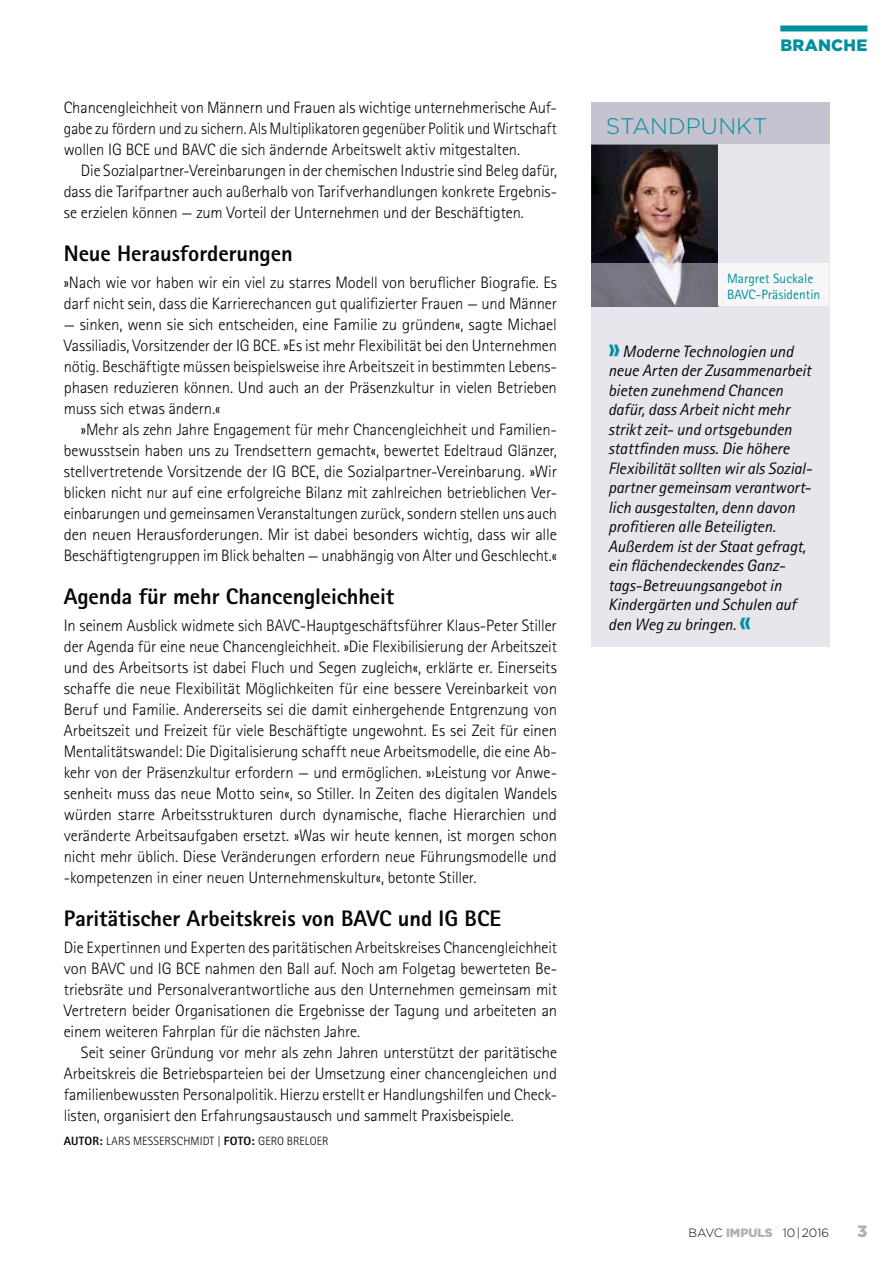
<style>
.page{position:relative;width:893px;height:1263px;background:#fff}
.page>*{position:absolute;margin:0;border:0;box-sizing:border-box;transform-origin:0 0}
.t1{font:800 22.5px "Rotis Sans Serif Std";letter-spacing:-.005em;color:#030806}
.t2{font:300 22.5px "Gotham";letter-spacing:.005em;color:#00909d}
.t3{font:300 16.5px/21px "Rotis Sans Serif Std";letter-spacing:-.005em;color:#030806;text-align:justify}
.t4{font:italic 16.5px/19.5px "Rotis Sans Serif Std";letter-spacing:-.005em;color:#030806}
.t5{font:900 16.5px "Gotham";letter-spacing:.02em;color:#00909d}
.t6{font:900 16.5px "Gotham";color:#b0b0b1}
.t7{font:13.5px/16.5px "Rotis Sans Serif Std";color:#00909d}
.t8{font:300 12px "Rotis Sans Serif Std";letter-spacing:.005em;color:#030806}
.t9{font:300 12px "Gotham";color:#030806}
.s1{font-weight:800}
.s2{font-weight:800;font-style:normal;font-size:30px;color:#00909d}
.s3{font-weight:900;color:#b0b0b1}
</style>
<div class="page">
<div style="left:780px;top:25px;width:87px;height:6px;background:#00909d"></div>
<div style="left:591px;top:138px;width:238px;height:509px;background:#e7e6ec"></div>
<div style="left:591px;top:102px;width:238px;height:43px;background:#c5c3cf"></div>
<img style="left:591px;top:145px;width:128px;height:119px">
<img style="left:591px;top:264px;width:128px;height:42px">
<div style="left:719px;top:264px;width:110px;height:42px;background:#f7f7f7"></div>
<p class="t3" style="left:64px;top:99px;width:495px">Chancengleichheit von Männern und Frauen als wichtige unternehmerische Auf&shy;gabe zu fördern und zu sichern. Als Multiplikatoren gegenüber Politik und Wirtschaft wollen IG BCE und BAVC die sich ändernde Arbeitswelt aktiv mitgestalten.</p>
<p class="t3" style="left:64px;top:162px;width:495px;text-indent:17px">Die Sozialpartner-Vereinbarungen in der chemischen Industrie sind Beleg dafür, dass die Tarifpartner auch außerhalb von Tarifverhandlungen konkrete Ergebnis&shy;se erzielen können — zum Vorteil der Unternehmen und der Beschäftigten.</p>
<h1 class="t1" style="left:64px;top:245px;width:231px">Neue Herausforderungen</h1>
<p class="t3" style="left:64px;top:274px;width:495px">»Nach wie vor haben wir ein viel zu starres Modell von beruflicher Biografie. Es darf nicht sein, dass die Karrierechancen gut qualifizierter Frauen — und Männer</p>
<p class="t3" style="left:64px;top:316px;width:495px">— sinken, wenn sie sich entscheiden, eine Familie zu gründen«, sagte Michael Vassiliadis, Vorsitzender der IG BCE. »Es ist mehr Flexibilität bei den Unternehmen nötig. Beschäftigte müssen beispielsweise ihre Arbeitszeit in bestimmten Lebens&shy;phasen reduzieren können. Und auch an der Präsenzkultur in vielen Betrieben muss sich etwas ändern.«</p>
<p class="t3" style="left:64px;top:421px;width:495px;text-indent:17px">»Mehr als zehn Jahre Engagement für mehr Chancengleichheit und Familien&shy;bewusstsein haben uns zu Trendsettern gemacht«, bewertet Edeltraud Glänzer, stellvertretende Vorsitzende der IG BCE, die Sozialpartner-Vereinbarung. »Wir blicken nicht nur auf eine erfolgreiche Bilanz mit zahlreichen betrieblichen Ver&shy;einbarungen und gemeinsamen Veranstaltungen zurück, sondern stellen uns auch den neuen Herausforderungen. Mir ist dabei besonders wichtig, dass wir alle Beschäftigtengruppen im Blick behalten — unabhängig von Alter und Geschlecht.«</p>
<h1 class="t1" style="left:64px;top:588px;width:332px">Agenda für mehr Chancengleichheit</h1>
<p class="t3" style="left:64px;top:617px;width:495px">In seinem Ausblick widmete sich BAVC-Hauptgeschäftsführer Klaus-Peter Stiller der Agenda für eine neue Chancengleichheit. »Die Flexibilisierung der Arbeitszeit und des Arbeitsorts ist dabei Fluch und Segen zugleich«, erklärte er. Einerseits schaffe die neue Flexibilität Möglichkeiten für eine bessere Vereinbarkeit von Beruf und Familie. Andererseits sei die damit einhergehende Entgrenzung von Arbeitszeit und Freizeit für viele Beschäftigte ungewohnt. Es sei Zeit für einen Mentalitätswandel: Die Digitalisierung schafft neue Arbeitsmodelle, die eine Ab&shy;kehr von der Präsenzkultur erfordern — und ermöglichen. »›Leistung vor Anwe&shy;senheit‹ muss das neue Motto sein«, so Stiller. In Zeiten des digitalen Wandels würden starre Arbeitsstrukturen durch dynamische, flache Hierarchien und veränderte Arbeitsaufgaben ersetzt. »Was wir heute kennen, ist morgen schon nicht mehr üblich. Diese Veränderungen erfordern neue Führungsmodelle und -kompetenzen in einer neuen Unternehmenskultur«, betonte Stiller.</p>
<h1 class="t1" style="left:64px;top:910px;width:439px">Paritätischer Arbeitskreis von BAVC und IG BCE</h1>
<p class="t3" style="left:64px;top:939px;width:495px">Die Expertinnen und Experten des paritätischen Arbeitskreises Chancengleichheit von BAVC und IG BCE nahmen den Ball auf. Noch am Folgetag bewerteten Be&shy;triebsräte und Personalverantwortliche aus den Unternehmen gemeinsam mit Vertretern beider Organisationen die Ergebnisse der Tagung und arbeiteten an einem weiteren Fahrplan für die nächsten Jahre.</p>
<p class="t3" style="left:64px;top:1044px;width:495px;text-indent:17px">Seit seiner Gründung vor mehr als zehn Jahren unterstützt der paritätische Arbeitskreis die Betriebsparteien bei der Umsetzung einer chancengleichen und familienbewussten Personalpolitik. Hierzu erstellt er Handlungshilfen und Check&shy;listen, organisiert den Erfahrungsaustausch und sammelt Praxisbeispiele.</p>
<p class="t8" style="left:64px;top:1136px;width:266px"><span class="s1">AUTOR:</span> LARS MESSERSCHMIDT | <span class="s1">FOTO:</span> GERO BRELOER</p>
<p class="t5" style="left:780px;top:39px;width:89px">BRANCHE</p>
<h1 class="t2" style="left:606px;top:118px;width:163px">STANDPUNKT</h1>
<p class="t7" style="left:727px;top:271px;width:95px">Margret Suckale<br>BAVC-Präsidentin</p>
<p class="t4" style="left:608px;top:343px;width:206px"><span class="s2">»</span>Moderne Technologien und neue Arten der Zusammenarbeit bieten zunehmend Chancen dafür, dass Arbeit nicht mehr strikt zeit- und ortsgebunden stattfinden muss. Die höhere<br>Flexibilität sollten wir als Sozial&shy;partner gemeinsam verantwort&shy;lich ausgestalten, denn davon profitieren alle Beteiligten.<br>Außerdem ist der Staat gefragt, ein flächendeckendes Ganz&shy;tags-Betreuungsangebot in<br>Kindergärten und Schulen auf den Weg zu bringen. <span class="s2">«</span></p>
<p class="t9" style="left:688px;top:1229px;width:142px">BAVC <span class="s3">IMPULS</span> 10-|-2016</p>
<p class="t6" style="left:857px;top:1226px;width:12px">3</p>
</div>
